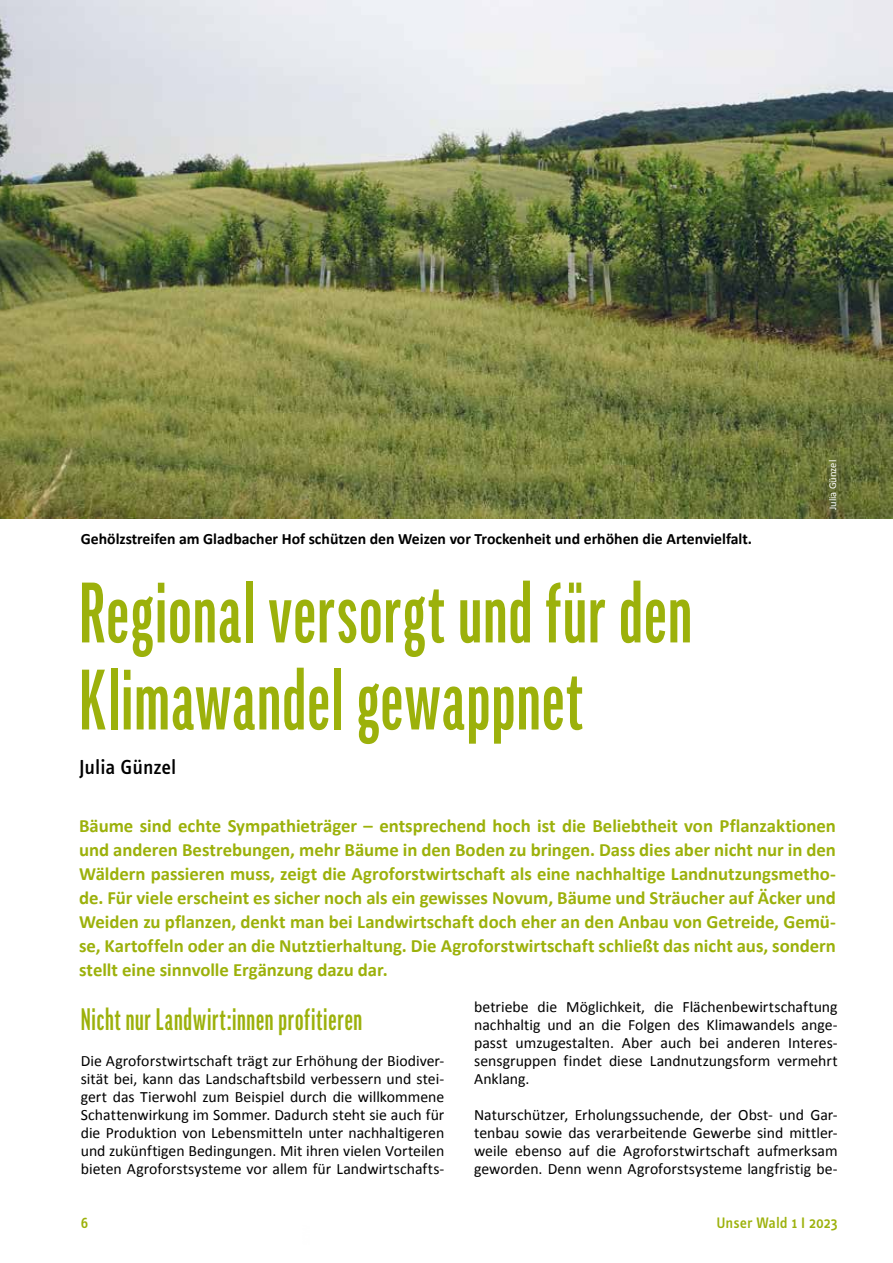
<style>
.page{position:relative;width:893px;height:1263px;background:#fff}
.page>*{position:absolute;margin:0;border:0;box-sizing:border-box;transform-origin:0 0}
.t1{font:700 82.5px/87px "Good Pro Comp";letter-spacing:.02em;color:#9cb10b}
.t2{font:700 30px "Good Pro Comp";letter-spacing:.03em;color:#9cb10b}
.t3{font:500 21px "Info Text Pro";color:#000}
.t4{font:700 18.75px/24px "Calibri";letter-spacing:-.005em;color:#9cb10b;text-align:justify}
.t5{font:15.75px/18px "Calibri";color:#000;text-align:justify}
.t6{font:700 15.75px "Calibri";color:#000}
.t7{font:500 15.75px "Info Text Pro";color:#9cb10b}
.t8{font:10.5px "Calibri";color:#fff}
</style>
<div class="page">
<img style="left:0;top:0;width:893px;height:519px">
<p class="t6" style="left:81px;top:528px;width:673px">Gehölzstreifen am Gladbacher Hof schützen den Weizen vor Trockenheit und erhöhen die Artenvielfalt.</p>
<h1 class="t1" style="left:79px;top:569px;width:614px">Regional versorgt und für den<br>Klimawandel gewappnet</h1>
<h3 class="t3" style="left:79px;top:754px;width:99px">Julia Günzel</h3>
<p class="t8" style="left:826px;top:510px;width:52px;rotate:-90deg">Julia Günzel</p>
<p class="t4" style="left:79px;top:813px;width:758px">Bäume sind echte Sympathieträger – entsprechend hoch ist die Beliebtheit von Pflanzaktionen und anderen Bestrebungen, mehr Bäume in den Boden zu bringen. Dass dies aber nicht nur in den Wäldern passieren muss, zeigt die Agroforstwirtschaft als eine nachhaltige Landnutzungsmetho&shy;de. Für viele erscheint es sicher noch als ein gewisses Novum, Bäume und Sträucher auf Äcker und Weiden zu pflanzen, denkt man bei Landwirtschaft doch eher an den Anbau von Getreide, Gemü&shy;se, Kartoffeln oder an die Nutztierhaltung. Die Agroforstwirtschaft schließt das nicht aus, sondern stellt eine sinnvolle Ergänzung dazu dar.</p>
<h2 class="t2" style="left:81px;top:1002px;width:283px">Nicht nur Landwirt:innen profitieren</h2>
<p class="t5" style="left:81px;top:1051px;width:365px">Die Agroforstwirtschaft trägt zur Erhöhung der Biodiver&shy;sität bei, kann das Landschaftsbild verbessern und stei&shy;gert das Tierwohl zum Beispiel durch die willkommene Schattenwirkung im Sommer. Dadurch steht sie auch für die Produktion von Lebensmitteln unter nachhaltigeren und zukünftigen Bedingungen. Mit ihren vielen Vorteilen bieten Agroforstsysteme vor allem für Landwirtschafts-</p>
<p class="t5" style="left:474px;top:997px;width:365px">betriebe die Möglichkeit, die Flächenbewirtschaftung nachhaltig und an die Folgen des Klimawandels ange&shy;passt umzugestalten. Aber auch bei anderen Interes&shy;sensgruppen findet diese Landnutzungsform vermehrt Anklang.</p>
<p class="t5" style="left:474px;top:1105px;width:365px">Naturschützer, Erholungssuchende, der Obst- und Gar&shy;tenbau sowie das verarbeitende Gewerbe sind mittler&shy;weile ebenso auf die Agroforstwirtschaft aufmerksam geworden. Denn wenn Agroforstsysteme langfristig be-</p>
<p class="t7" style="left:81px;top:1213px;width:9px">6</p>
<p class="t7" style="left:716px;top:1213px;width:123px">Unser Wald 1 I 2023</p>
</div>
